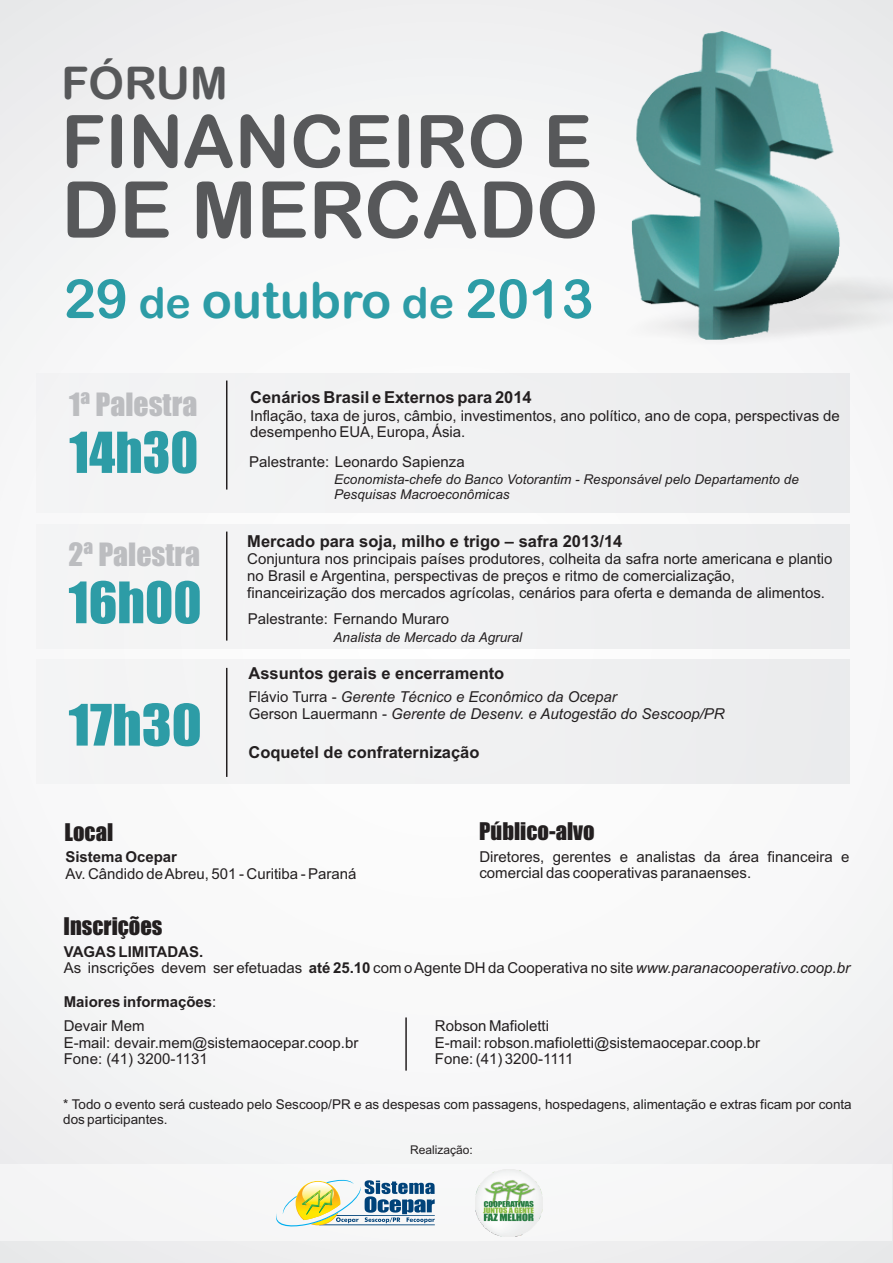
<style>
.page{position:relative;width:893px;height:1263px;background:#f6f6f7}
.page>*{position:absolute;margin:0;border:0;box-sizing:border-box;transform-origin:0 0}
.t1{font:78.3px "Arial Rounded MT Bold";color:#57585a}
.t2{font:72.75px "Arial Rounded MT Bold";color:#57585a}
.t3{font:52.8px "Impact";color:#2d9ca6}
.t4{font:52.8px "Impact";color:#2d9ca6;scale:1.07 1}
.t5{font:52.2px "Impact";color:#2d9ca6}
.t6{font:49.95px "Arial Rounded MT Bold";color:#2d9ca6}
.t7{font:45.15px "Arial Rounded MT Bold";color:#57585a}
.t8{font:29.7px "Impact";color:#bcbdc0}
.t9{font:22.5px "Impact";color:#231f20}
.t10{font:700 16.5px "Arial";color:#231f20}
.t11{font:15px/16.8px "Arial";color:#231f20}
.t12{font:italic 15px "Arial";color:#231f20}
.t13{font:700 15px "Arial";color:#231f20}
.t14{font:13.5px/15.1px "Arial";color:#231f20}
.t15{font:italic 13.5px/15.1px "Arial";color:#231f20}
.t16{font:12px "Arial";color:#231f20}
.s1{font-size:54.15px}
.s2{font-size:42.9px}
.s3{font-style:normal}
.s4{font-weight:700}
.s5{font-style:italic}
.s6{font-weight:400}
</style>
<div class="page">
<div style="left:36px;top:660px;width:813px;height:124px;background:#f1f2f3"></div>
<div style="left:36px;top:524px;width:813px;height:124px;background:#f2f2f3"></div>
<div style="left:36px;top:373px;width:813px;height:140px;background:#f0f1f2"></div>
<hr style="left:226px;top:380px;width:1px;height:109px;background:#231f20">
<hr style="left:405px;top:1017px;width:2px;height:53px;background:#231f20">
<hr style="left:226px;top:532px;width:1px;height:109px;background:#231f20">
<svg style="left:859px;top:280px;width:34px;height:47px"></svg>
<img style="left:632px;top:31px;width:227px;height:309px">
<svg style="left:276px;top:1179px;width:159px;height:48px"></svg>
<img style="left:476px;top:1169px;width:67px;height:67px">
<hr style="left:226px;top:668px;width:1px;height:109px;background:#231f20">
<h3 class="t7" style="left:61px;top:66px;width:168px">FÓRUM</h3>
<h2 class="t2" style="left:61px;top:114px;width:532px">FINANCEIRO E</h2>
<h1 class="t1" style="left:61px;top:181px;width:538px">DE MERCADO</h1>
<h3 class="t6" style="left:64px;top:282px;width:531px"><span class="s1">29</span> <span class="s2">de</span> outubro <span class="s2">de</span> <span class="s1">2013</span></h3>
<h3 class="t8" style="left:69px;top:393px;width:129px">1ª Palestra</h3>
<h3 class="t5" style="left:69px;top:432px;width:131px">14h30</h3>
<h3 class="t8" style="left:69px;top:543px;width:133px">2ª Palestra</h3>
<h3 class="t3" style="left:69px;top:581px;width:135px">16h00</h3>
<h3 class="t4" style="left:69px;top:704px;width:126px">17h30</h3>
<p class="t10" style="left:250px;top:391px;width:283px">Cenários Brasil e Externos para 2014</p>
<p class="t11" style="left:250px;top:408px;width:591px">Inflação, taxa de juros, câmbio, investimentos, ano político, ano de copa, perspectivas de desempenho EUA, Europa, Ásia.</p>
<p class="t15" style="left:334px;top:473px;width:466px">Economista-chefe do Banco Votorantim - Responsável pelo Departamento de<br>Pesquisas Macroeconômicas</p>
<p class="t11" style="left:249px;top:455px;width:217px">Palestrante: Leonardo Sapienza</p>
<p class="t10" style="left:247px;top:535px;width:377px">Mercado para soja, milho e trigo – safra 2013/14</p>
<p class="t11" style="left:247px;top:552px;width:587px">Conjuntura nos principais países produtores, colheita da safra norte americana e plantio no Brasil e Argentina, perspectivas de preços e ritmo de comercialização, financeirização dos mercados agrícolas, cenários para oferta e demanda de alimentos.</p>
<p class="t15" style="left:334px;top:630px;width:190px">Analista de Mercado da Agrural</p>
<p class="t11" style="left:248px;top:612px;width:203px">Palestrante: Fernando Muraro</p>
<p class="t10" style="left:248px;top:667px;width:257px">Assuntos gerais e encerramento</p>
<p class="t12" style="left:249px;top:708px;width:478px"><span class="s3">Gerson Lauermann -</span> Gerente de Desenv. e Autogestão do Sescoop/PR</p>
<p class="t12" style="left:248px;top:691px;width:370px"><span class="s3">Flávio Turra -</span> Gerente Técnico e Econômico da Ocepar</p>
<p class="t10" style="left:248px;top:746px;width:233px">Coquetel de confraternização</p>
<h3 class="t9" style="left:64px;top:824px;width:50px">Local</h3>
<h3 class="t9" style="left:479px;top:822px;width:117px">Público-alvo</h3>
<p class="t11" style="left:479px;top:849px;width:371px">Diretores, gerentes e analistas da área financeira e comercial das cooperativas paranaenses.</p>
<p class="t13" style="left:65px;top:851px;width:113px">Sistema Ocepar</p>
<p class="t11" style="left:65px;top:866px;width:293px">Av. Cândido de Abreu, 501 - Curitiba - Paraná</p>
<h3 class="t9" style="left:64px;top:917px;width:100px">Inscrições</h3>
<p class="t11" style="left:64px;top:944px;width:788px"><span class="s4">VAGAS LIMITADAS.<br></span>As inscrições devem ser efetuadas <span class="s4">até 25.10</span> com o Agente DH da Cooperativa no site <span class="s5">www.paranacooperativo.coop.br</span></p>
<p class="t13" style="left:64px;top:996px;width:154px">Maiores informações<span class="s6">:</span></p>
<p class="t11" style="left:435px;top:1018px;width:327px">Robson Mafioletti<br>E-mail: robson.mafioletti@sistemaocepar.coop.br<br>Fone: (41) 3200-1111</p>
<p class="t11" style="left:64px;top:1018px;width:296px">Devair Mem<br>E-mail: devair.mem@sistemaocepar.coop.br<br>Fone: (41) 3200-1131</p>
<p class="t14" style="left:63px;top:1098px;width:790px">* Todo o evento será custeado pelo Sescoop/PR e as despesas com passagens, hospedagens, alimentação e extras ficam por conta dos participantes.</p>
<p class="t16" style="left:410px;top:1145px;width:64px">Realização:</p>
</div>
